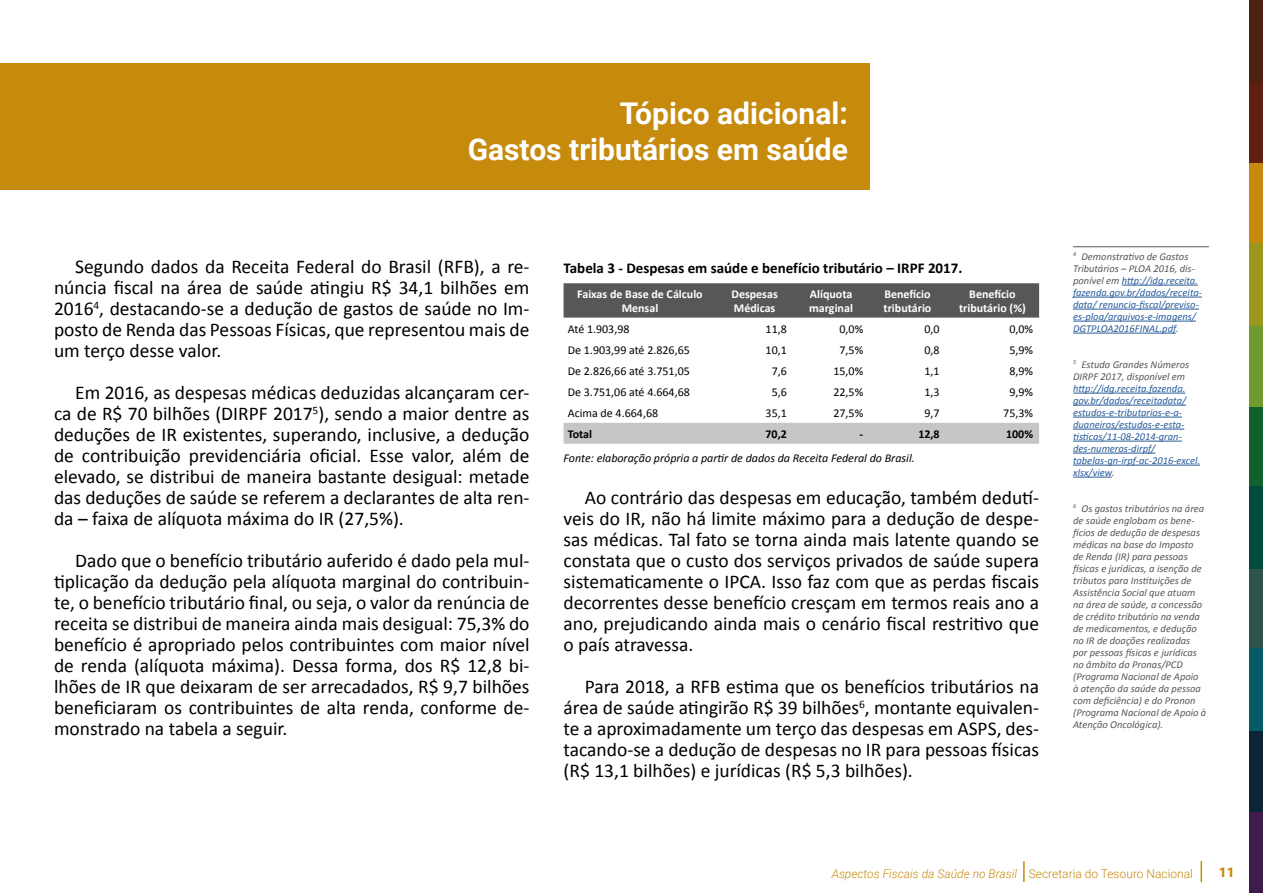
<style>
.page{position:relative;width:1263px;height:893px;background:#fff}
.page>*{position:absolute;margin:0;border:0;box-sizing:border-box;transform-origin:0 0}
.t1{font:700 30px/36px "Roboto";color:#fff;text-align:right}
.t2{font:19.5px/21px "Calibri";color:#000;text-align:justify}
.t3{font:700 15px "Calibri";color:#000}
.t4{font:900 13.5px "Roboto";color:#c68a0c}
.t5{font:12px "Calibri";color:#000}
.t6{font:700 12px/13.5px "Calibri";color:#fff}
.t7{font:italic 12px "Calibri";color:#000}
.t8{font:italic 300 12px "Roboto";color:#c68a0c}
.t9{font:700 12px "Calibri";color:#000}
.t10{font:italic 10.5px/12px "Calibri";color:#575756}
.t11{font:italic 10.5px/12px "Calibri";color:#275b9b}
.s1{color:#575756}
.s2{font-style:normal}
</style>
<div class="page">
<div style="left:1249px;top:811px;width:14px;height:82px;background:#3f1c49"></div>
<div style="left:1249px;top:406px;width:14px;height:82px;background:#10612d"></div>
<div style="left:1249px;top:567px;width:14px;height:83px;background:#30534e"></div>
<div style="left:1249px;top:162px;width:14px;height:83px;background:#c68a0c"></div>
<div style="left:1249px;top:729px;width:14px;height:82px;background:#0d2436"></div>
<div style="left:1249px;top:324px;width:14px;height:82px;background:#709a2d"></div>
<div style="left:1249px;top:486px;width:14px;height:82px;background:#014c3b"></div>
<div style="left:1249px;top:81px;width:14px;height:82px;background:#5f1f10"></div>
<div style="left:1249px;top:648px;width:14px;height:83px;background:#065b69"></div>
<div style="left:1249px;top:243px;width:14px;height:83px;background:#9b961d"></div>
<div style="left:1249px;top:0;width:14px;height:82px;background:#4e2010"></div>
<hr style="left:1200px;top:861px;width:2px;height:21px;background:#c68a0c">
<hr style="left:1023px;top:861px;width:2px;height:21px;background:#c68a0c">
<div style="left:0;top:63px;width:869px;height:126px;background:#c68a0c"></div>
<div style="left:564px;top:283px;width:475px;height:35px;background:#575756"></div>
<svg style="left:564px;top:422px;width:475px;height:1px"></svg>
<div style="left:564px;top:423px;width:475px;height:21px;background:#c6c6c6"></div>
<hr style="left:1073px;top:246px;width:136px;height:1px;background:#575756">
<hr style="left:1122px;top:285px;width:76px;height:1px;background:#275b9b">
<hr style="left:1073px;top:297px;width:129px;height:1px;background:#275b9b">
<hr style="left:1073px;top:309px;width:126px;height:1px;background:#275b9b">
<hr style="left:1073px;top:321px;width:123px;height:1px;background:#275b9b">
<hr style="left:1073px;top:333px;width:103px;height:1px;background:#275b9b">
<hr style="left:1073px;top:393px;width:112px;height:1px;background:#275b9b">
<hr style="left:1073px;top:405px;width:113px;height:1px;background:#275b9b">
<hr style="left:1073px;top:417px;width:109px;height:1px;background:#275b9b">
<hr style="left:1073px;top:429px;width:111px;height:1px;background:#275b9b">
<hr style="left:1073px;top:441px;width:109px;height:1px;background:#275b9b">
<hr style="left:1073px;top:453px;width:82px;height:1px;background:#275b9b">
<hr style="left:1073px;top:465px;width:127px;height:1px;background:#275b9b">
<hr style="left:1073px;top:477px;width:39px;height:1px;background:#275b9b">
<h1 class="t1" style="left:468px;top:94px;width:382px">Tópico adicional:<br>Gastos tributários em saúde</h1>
<p class="t2" style="left:54px;top:255px;width:477px;text-indent:21px">Segundo dados da Receita Federal do Brasil (RFB), a re&shy;núncia fiscal na área de saúde atingiu R$ 34,1 bilhões em 2016<sup>4</sup>, destacando-se a dedução de gastos de saúde no Im&shy;posto de Renda das Pessoas Físicas, que representou mais de um terço desse valor.</p>
<p class="t2" style="left:54px;top:381px;width:477px;text-indent:21px">Em 2016, as despesas médicas deduzidas alcançaram cer&shy;ca de R$ 70 bilhões (DIRPF 2017<sup>5</sup>), sendo a maior dentre as deduções de IR existentes, superando, inclusive, a dedução de contribuição previdenciária oficial. Esse valor, além de elevado, se distribui de maneira bastante desigual: metade das deduções de saúde se referem a declarantes de alta ren&shy;da – faixa de alíquota máxima do IR (27,5%).</p>
<p class="t2" style="left:54px;top:549px;width:477px;text-indent:21px">Dado que o benefício tributário auferido é dado pela mul&shy;tiplicação da dedução pela alíquota marginal do contribuin&shy;te, o benefício tributário final, ou seja, o valor da renúncia de receita se distribui de maneira ainda mais desigual: 75,3% do benefício é apropriado pelos contribuintes com maior nível de renda (alíquota máxima). Dessa forma, dos R$ 12,8 bi&shy;lhões de IR que deixaram de ser arrecadados, R$ 9,7 bilhões beneficiaram os contribuintes de alta renda, conforme de&shy;monstrado na tabela a seguir.</p>
<p class="t3" style="left:564px;top:259px;width:400px">Tabela 3 - Despesas em saúde e benefício tributário – IRPF 2017.</p>
<p class="t6" style="left:577px;top:287px;width:127px;text-align:center">Faixas de Base de Cálculo<br>Mensal</p>
<p class="t6" style="left:731px;top:287px;width:48px">Despesas<br>Médicas</p>
<p class="t6" style="left:809px;top:287px;width:45px">Alíquota marginal</p>
<p class="t6" style="left:883px;top:287px;width:49px">Benefício tributário</p>
<p class="t6" style="left:959px;top:287px;width:68px;text-align:center">Benefício tributário (%)</p>
<p class="t5" style="left:568px;top:321px;width:63px">Até 1.903,98</p>
<p class="t5" style="left:766px;top:321px;width:23px">11,8</p>
<p class="t5" style="left:839px;top:321px;width:25px">0,0%</p>
<p class="t5" style="left:924px;top:321px;width:17px">0,0</p>
<p class="t5" style="left:1009px;top:321px;width:25px">0,0%</p>
<p class="t5" style="left:568px;top:342px;width:124px">De 1.903,99 até 2.826,65</p>
<p class="t5" style="left:766px;top:342px;width:23px">10,1</p>
<p class="t5" style="left:839px;top:342px;width:25px">7,5%</p>
<p class="t5" style="left:924px;top:342px;width:17px">0,8</p>
<p class="t5" style="left:1009px;top:342px;width:25px">5,9%</p>
<p class="t5" style="left:568px;top:363px;width:124px">De 2.826,66 até 3.751,05</p>
<p class="t5" style="left:772px;top:363px;width:17px">7,6</p>
<p class="t5" style="left:833px;top:363px;width:31px">15,0%</p>
<p class="t5" style="left:924px;top:363px;width:17px">1,1</p>
<p class="t5" style="left:1009px;top:363px;width:25px">8,9%</p>
<p class="t5" style="left:568px;top:384px;width:124px">De 3.751,06 até 4.664,68</p>
<p class="t5" style="left:772px;top:384px;width:17px">5,6</p>
<p class="t5" style="left:833px;top:384px;width:31px">22,5%</p>
<p class="t5" style="left:924px;top:384px;width:17px">1,3</p>
<p class="t5" style="left:1009px;top:384px;width:25px">9,9%</p>
<p class="t5" style="left:568px;top:405px;width:92px">Acima de 4.664,68</p>
<p class="t5" style="left:766px;top:405px;width:23px">35,1</p>
<p class="t5" style="left:833px;top:405px;width:31px">27,5%</p>
<p class="t5" style="left:924px;top:405px;width:17px">9,7</p>
<p class="t5" style="left:1003px;top:405px;width:31px">75,3%</p>
<p class="t9" style="left:568px;top:426px;width:26px">Total</p>
<p class="t9" style="left:765px;top:426px;width:23px">70,2</p>
<p class="t9" style="left:859px;top:426px;width:5px">-</p>
<p class="t9" style="left:918px;top:426px;width:23px">12,8</p>
<p class="t9" style="left:1006px;top:426px;width:28px">100%</p>
<p class="t7" style="left:564px;top:451px;width:353px">Fonte: elaboração própria a partir de dados da Receita Federal do Brasil.</p>
<p class="t2" style="left:564px;top:486px;width:477px;text-indent:21px">Ao contrário das despesas em educação, também dedutí&shy;veis do IR, não há limite máximo para a dedução de despe&shy;sas médicas. Tal fato se torna ainda mais latente quando se constata que o custo dos serviços privados de saúde supera sistematicamente o IPCA. Isso faz com que as perdas fiscais decorrentes desse benefício cresçam em termos reais ano a ano, prejudicando ainda mais o cenário fiscal restritivo que o país atravessa.</p>
<p class="t2" style="left:564px;top:675px;width:477px;text-indent:21px">Para 2018, a RFB estima que os benefícios tributários na área de saúde atingirão R$ 39 bilhões<sup>6</sup>, montante equivalen&shy;te a aproximadamente um terço das despesas em ASPS, des&shy;tacando-se a dedução de despesas no IR para pessoas físicas (R$ 13,1 bilhões) e jurídicas (R$ 5,3 bilhões).</p>
<p class="t11" style="left:1073px;top:250px;width:130px"><sup>4</sup> <span class="s1">Demonstrativo de Gastos<br>Tributários – PLOA 2016, dis&shy;ponível em</span> http://idg.receita. fazenda.gov.br/dados/receita&shy;data/ renuncia-fiscal/previso&shy;es-ploa/arquivos-e-imagens/<br>DGTPLOA2016FINAL.pdf<span class="s1">.</span></p>
<p class="t10" style="left:1073px;top:358px;width:117px"><sup>5</sup> Estudo Grandes Números<br>DIRPF 2017, disponível em</p>
<p class="t11" style="left:1073px;top:382px;width:128px">http://idg.receita.fazenda. gov.br/dados/receitadata/ estudos-e-tributarios-e-a&shy;duaneiros/estudos-e-esta&shy;tisticas/11-08-2014-gran&shy;des-numeros-dirpf/ tabelas-gn-irpf-ac-2016-excel. xlsx/view<span class="s1">.</span></p>
<p class="t10" style="left:1073px;top:502px;width:135px"><sup>6</sup> Os gastos tributários na área de saúde englobam os bene&shy;fícios de dedução de despesas médicas na base do Imposto de Renda (IR) para pessoas físicas e jurídicas, a isenção de tributos para Instituições de<br>Assistência Social que atuam na área de saúde, a concessão de crédito tributário na venda de medicamentos, e dedução no IR de doações realizadas por pessoas físicas e jurídicas no âmbito do Pronas/PCD (Programa Nacional de Apoio à atenção da saúde da pessoa com deficiência) e do Pronon (Programa Nacional de Apoio à<br>Atenção Oncológica).</p>
<p class="t8" style="left:832px;top:865px;width:363px">Aspectos Fiscais da Saúde no Brasil <span class="s2">Secretaria do Tesouro Nacional</span></p>
<p class="t4" style="left:1219px;top:862px;width:17px">11</p>
</div>
